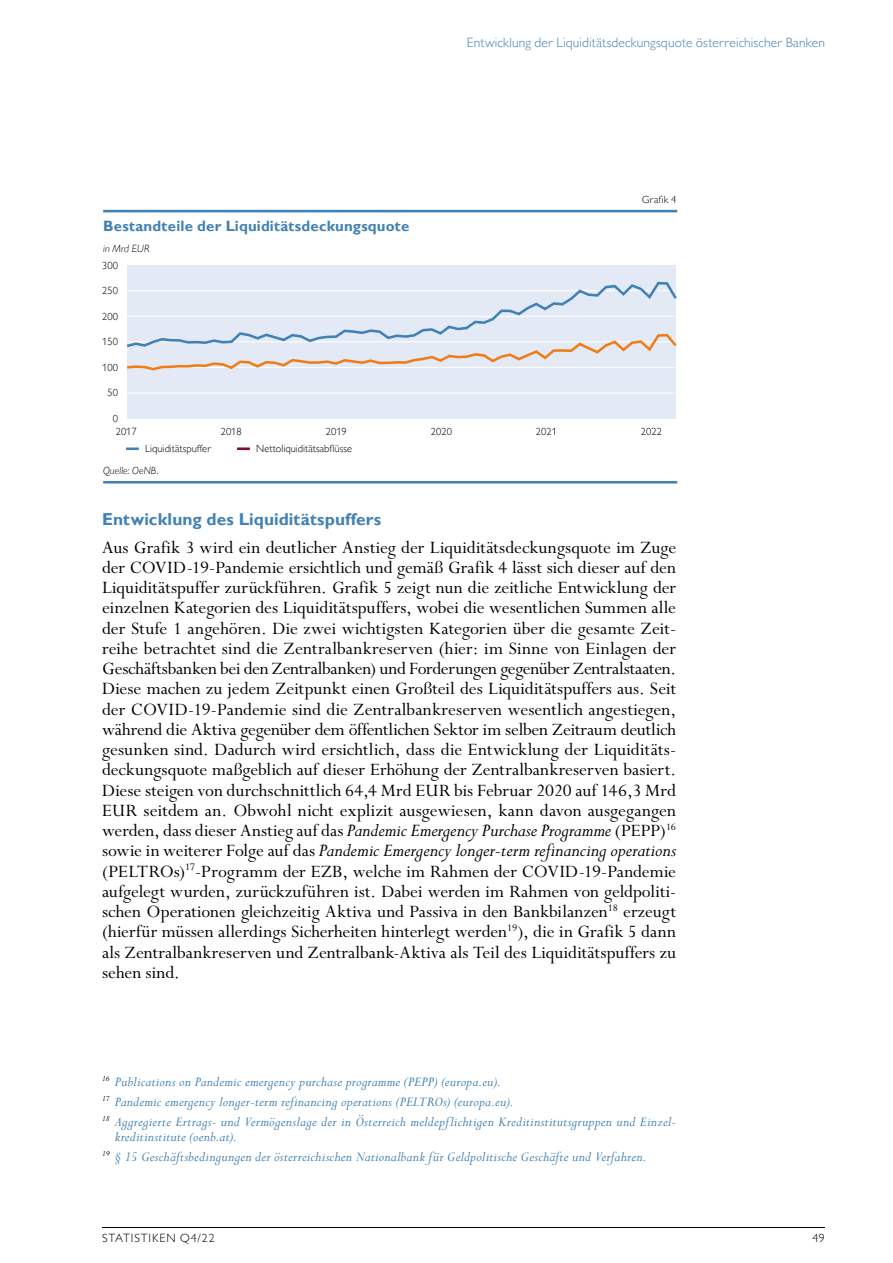
<style>
.page{position:relative;width:893px;height:1263px;background:#fff}
.page>*{position:absolute;margin:0;border:0;box-sizing:border-box;transform-origin:0 0}
.id334{font:italic 20.25px "Perpetua Std";letter-spacing:-.005em;color:#000}
.id334-2{font:19.5px/20.2px "Perpetua Std";color:#000}
.id375{font:700 17.25px "Gill Sans MT Pro";letter-spacing:.005em;color:#4181b3}
.id339{font:italic 15px/15px "Perpetua Std";letter-spacing:.015em;color:#4181b3}
.t1{font:700 15px "Gill Sans MT Pro";letter-spacing:.01em;color:#4181b3}
.t2{font:300 13.5px "Gill Sans MT Pro";letter-spacing:.01em;color:#4181b3}
.t3{font:300 12px "Gill Sans MT Pro";letter-spacing:.075em;color:#000}
.t4{font:300 10.5px "Gill Sans MT Pro";color:#000}
.t5{font:italic 300 10.5px/17.1px "Gill Sans MT Pro";letter-spacing:.01em;color:#000}
.s1{font-style:normal}
.s2{font-style:italic;font-size:20.25px}
.s3{font-style:normal;font-size:19.5px}
</style>
<div class="page">
<hr style="left:102px;top:1227px;width:723px;height:1px;background:#000">
<hr style="left:103px;top:210px;width:574px;height:2px;background:#4181b3">
<hr style="left:103px;top:481px;width:574px;height:2px;background:#4181b3">
<svg style="left:126px;top:447px;width:13px;height:3px"></svg>
<svg style="left:237px;top:447px;width:13px;height:3px"></svg>
<div style="left:127px;top:265px;width:549px;height:154px;background:#e3eaf5"></div>
<hr style="left:127px;top:393px;width:549px;height:1px;background:#fff">
<svg style="left:127px;top:281px;width:550px;height:90px"></svg>
<p class="t2" style="left:467px;top:35px;width:359px">Entwicklung der Liquiditätsdeckungsquote österreichischer Banken</p>
<p class="t1" style="left:103px;top:217px;width:308px">Bestandteile der Liquiditätsdeckungsquote</p>
<p class="t5" style="left:102px;top:239px;width:49px">in Mrd EUR<br><span class="s1">300</span></p>
<p class="t4" style="left:102px;top:284px;width:17px">250</p>
<p class="t4" style="left:102px;top:310px;width:17px">200</p>
<p class="t4" style="left:102px;top:335px;width:17px">150</p>
<p class="t4" style="left:102px;top:361px;width:17px">100</p>
<p class="t4" style="left:107px;top:386px;width:12px">50</p>
<p class="t4" style="left:113px;top:412px;width:7px">0</p>
<p class="t4" style="left:642px;top:193px;width:36px">Grafik 4</p>
<p class="t4" style="left:116px;top:426px;width:23px">2017</p>
<p class="t4" style="left:221px;top:426px;width:23px">2018</p>
<p class="t4" style="left:326px;top:426px;width:23px">2019</p>
<p class="t4" style="left:431px;top:426px;width:23px">2020</p>
<p class="t4" style="left:536px;top:426px;width:23px">2021</p>
<p class="t4" style="left:641px;top:426px;width:23px">2022</p>
<p class="t4" style="left:145px;top:442px;width:68px">Liquiditätspuffer</p>
<p class="t4" style="left:256px;top:442px;width:97px">Nettoliquiditätsabflüsse</p>
<p class="t5" style="left:103px;top:462px;width:57px">Quelle: OeNB.</p>
<h3 class="id375" style="left:102px;top:508px;width:281px">Entwicklung des Liquiditätspuffers</h3>
<p class="id334-2" style="left:102px;top:538px;width:576px">Aus Grafik 3 wird ein deutlicher Anstieg der Liquiditätsdeckungsquote im Zuge der COVID-19-Pandemie ersichtlich und gemäß Grafik 4 lässt sich dieser auf den Liquiditätspuffer zurückführen. Grafik 5 zeigt nun die zeitliche Entwicklung der einzelnen Kategorien des Liquiditätspuffers, wobei die wesentlichen Summen alle der Stufe 1 angehören. Die zwei wichtigsten Kategorien über die gesamte Zeit&shy;reihe betrachtet sind die Zentralbankreserven (hier: im Sinne von Einlagen der Geschäftsbanken bei den Zentralbanken) und Forderungen gegenüber Zentralstaaten.<br>Diese machen zu jedem Zeitpunkt einen Großteil des Liquiditätspuffers aus. Seit der COVID-19-Pandemie sind die Zentralbankreserven wesentlich angestiegen, während die Aktiva gegenüber dem öffentlichen Sektor im selben Zeitraum deutlich gesunken sind. Dadurch wird ersichtlich, dass die Entwicklung der Liquiditäts&shy;deckungsquote maßgeblich auf dieser Erhöhung der Zentralbankreserven basiert.<br>Diese steigen von durchschnittlich 64,4 Mrd EUR bis Februar 2020 auf 146,3 Mrd EUR seitdem an. Obwohl nicht explizit ausgewiesen, kann davon ausgegangen werden, dass dieser Anstieg auf das <span class="s2">Pandemic Emergency Purchase Programme</span> (PEPP)<sup>16</sup></p>
<p class="id334" style="left:102px;top:840px;width:576px"><span class="s3">sowie in weiterer Folge auf das</span> Pandemic Emergency longer-term refinancing operations</p>
<p class="id334-2" style="left:102px;top:862px;width:576px;text-align:justify">(PELTROs)<sup>17</sup>-Programm der EZB, welche im Rahmen der COVID-19-Pandemie aufgelegt wurden, zurückzuführen ist. Dabei werden im Rahmen von geldpoliti&shy;schen Operationen gleichzeitig Aktiva und Passiva in den Bankbilanzen<sup>18</sup> erzeugt (hierfür müssen allerdings Sicherheiten hinterlegt werden<sup>19</sup>), die in Grafik 5 dann als Zentralbankreserven und Zentralbank-Aktiva als Teil des Liquiditätspuffers zu sehen sind.</p>
<p class="id339" style="left:102px;top:1074px;width:400px"><sup>16</sup> Publications on Pandemic emergency purchase programme (PEPP) (europa.eu).</p>
<p class="id339" style="left:102px;top:1094px;width:413px"><sup>17</sup> Pandemic emergency longer-term refinancing operations (PELTROs) (europa.eu).</p>
<p class="id339" style="left:115px;top:1114px;width:561px;text-indent:-13px"><sup>18</sup> Aggregierte Ertrags- und Vermögenslage der in Österreich meldepflichtigen Kreditinstitutsgruppen und Einzel&shy;kreditinstitute (oenb.at).</p>
<p class="id339" style="left:102px;top:1150px;width:546px"><sup>19</sup> § 15 Geschäftsbedingungen der österreichischen Nationalbank für Geldpolitische Geschäfte und Verfahren.</p>
<p class="t3" style="left:102px;top:1231px;width:114px">STATISTIKEN Q4/22</p>
<p class="t3" style="left:812px;top:1231px;width:14px">49</p>
</div>
